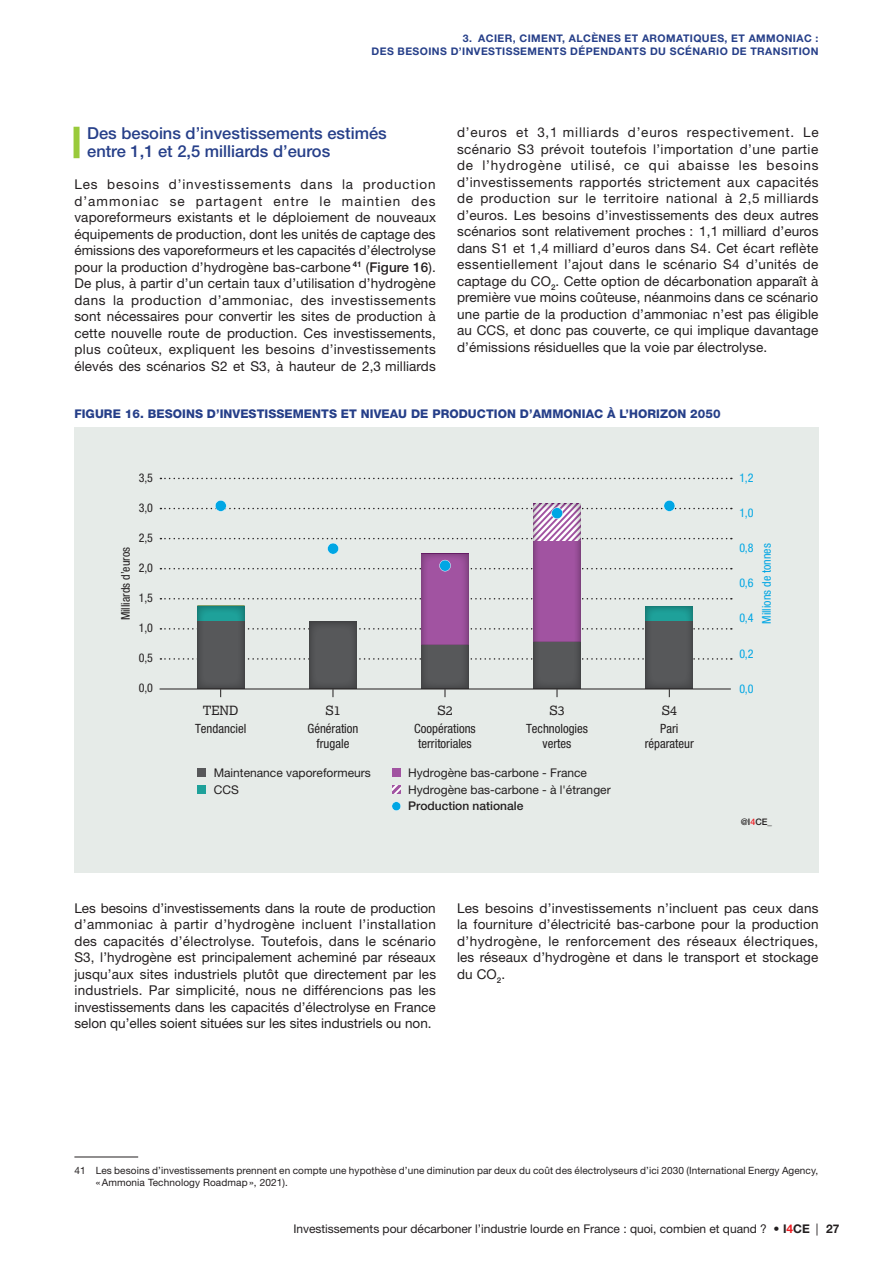
<style>
.page{position:relative;width:893px;height:1263px;background:#fff}
.page>*{position:absolute;margin:0;border:0;box-sizing:border-box;transform-origin:0 0}
.T3_somm3{font:500 16.5px/18px "Helvetica Neue LT Std";color:#263f89}
.P_3588{font:13.5px/16.5px "Helvetica Neue LT Std";letter-spacing:.01em;color:#231f20;text-align:justify}
.t1{font:condensed 12.75px/18px "Helvetica Neue LT Std";color:#231f20;text-align:center}
.t2{font:12px/16.5px "Helvetica Neue LT Std";color:#231f20}
.T_imports_bleuLogo10{font:800 12px "Helvetica Neue LT Std";letter-spacing:.005em;color:#263f89}
.t3{font:condensed 12px "Helvetica Neue LT Std";color:#231f20}
.t4{font:condensed 12px "Helvetica Neue LT Std";color:#00a6e4}
.t5{font:700 10.5px "Helvetica Neue LT Std";color:#263f89}
.RENVOI_Bas_de_pag{font:10.05px/12.6px "Helvetica Neue LT Std";letter-spacing:.01em;color:#231f20}
.t6{font:500 9px "Helvetica Neue LT Std";color:#231f20}
.s1{font-weight:500}
.s2{font-family:"Lexia Da Ma";font-stretch:normal}
.s3{color:#ee1d23}
.s4{font-weight:700}
.s5{font-weight:700;color:#ee1d23}
</style>
<div class="page">
<div style="left:74px;top:127px;width:6px;height:31px;background:#99ca3b"></div>
<hr style="left:74px;top:1157px;width:64px;height:1px;background:#231f20">
<div style="left:74px;top:427px;width:745px;height:445px;background:#e6ebe8"></div>
<svg style="left:160px;top:478px;width:572px;height:1px"></svg>
<svg style="left:160px;top:598px;width:572px;height:1px"></svg>
<svg style="left:160px;top:658px;width:572px;height:2px"></svg>
<svg style="left:160px;top:628px;width:572px;height:2px"></svg>
<svg style="left:197px;top:606px;width:48px;height:83px;background:#496060"></svg>
<div style="left:309px;top:621px;width:48px;height:68px;background:linear-gradient(to right,#545557,#535456)"></div>
<svg style="left:421px;top:554px;width:48px;height:135px;background:#815182"></svg>
<svg style="left:533px;top:554px;width:48px;height:135px;background:#805181"></svg>
<svg style="left:645px;top:606px;width:48px;height:83px;background:#496060"></svg>
<div style="left:198px;top:768px;width:8px;height:9px;background:#57585a"></div>
<div style="left:198px;top:785px;width:8px;height:8px;background:#1ea19a"></div>
<hr style="left:160px;top:689px;width:571px;height:1px;background:#231f20">
<div style="left:392px;top:768px;width:9px;height:9px;background:#a153a1"></div>
<svg style="left:392px;top:785px;width:9px;height:8px"></svg>
<svg style="left:392px;top:801px;width:9px;height:10px"></svg>
<svg style="left:160px;top:500px;width:572px;height:54px"></svg>
<svg style="left:160px;top:560px;width:572px;height:11px"></svg>
<p class="t5" style="left:463px;top:31px;width:31px">3. ACIER</p>
<p class="t5" style="left:513px;top:31px;width:15px">, CIMENT</p>
<p class="t5" style="left:562px;top:31px;width:16px">, ALCÈNES</p>
<p class="t5" style="left:625px;top:31px;width:26px">ET AROMATIQUES</p>
<p class="t5" style="left:725px;top:31px;width:33px">, ET AMMONIAC</p>
<p class="t5" style="left:816px;top:31px;width:4px">:</p>
<p class="t5" style="left:372px;top:45px;width:9px">DES</p>
<p class="t5" style="left:398px;top:45px;width:8px">BESOINS</p>
<p class="t5" style="left:451px;top:45px;width:20px">D’INVESTISSEMENTS</p>
<p class="t5" style="left:570px;top:45px;width:9px">DÉPENDANTS</p>
<p class="t5" style="left:650px;top:45px;width:28px">DU SCÉNARIO</p>
<p class="t5" style="left:732px;top:45px;width:27px">DE TRANSITION</p>
<p class="T3_somm3" style="left:87px;top:124px;width:301px">Des besoins d’investissements estimés entre 1,1 et 2,5 milliards d’euros</p>
<p class="P_3588" style="left:74px;top:176px;width:363px">Les besoins d’investissements dans la production d’ammoniac se partagent entre le maintien des vaporeformeurs existants et le déploiement de nouveaux équipements de production, dont les unités de captage des émissions des vaporeformeurs et les capacités d’électrolyse pour la production d’hydrogène bas-carbone <sup>41</sup> (<span class="s1">Figure 16</span>).<br>De plus, à partir d’un certain taux d’utilisation d’hydrogène dans la production d’ammoniac, des investissements sont nécessaires pour convertir les sites de production à cette nouvelle route de production. Ces investissements, plus coûteux, expliquent les besoins d’investissements élevés des scénarios S2 et S3, à hauteur de 2,3 milliards</p>
<p class="P_3588" style="left:457px;top:124px;width:363px">d’euros et 3,1 milliards d’euros respectivement. Le scénario S3 prévoit toutefois l’importation d’une partie de l’hydrogène utilisé, ce qui abaisse les besoins d’investissements rapportés strictement aux capacités de production sur le territoire national à 2,5 milliards d’euros. Les besoins d’investissements des deux autres scénarios sont relativement proches : 1,1 milliard d’euros dans S1 et 1,4 milliard d’euros dans S4. Cet écart reflète essentiellement l’ajout dans le scénario S4 d’unités de captage du CO<sub>2</sub>. Cette option de décarbonation apparaît à première vue moins coûteuse, néanmoins dans ce scénario une partie de la production d’ammoniac n’est pas éligible au CCS, et donc pas couverte, ce qui implique davantage d’émissions résiduelles que la voie par électrolyse.</p>
<p class="T_imports_bleuLogo10" style="left:74px;top:407px;width:648px">FIGURE 16. BESOINS D’INVESTISSEMENTS ET NIVEAU DE PRODUCTION D’AMMONIAC À L’HORIZON 2050</p>
<p class="t4" style="left:739px;top:471px;width:16px">1,2</p>
<p class="t4" style="left:739px;top:506px;width:16px">1,0</p>
<p class="t4" style="left:739px;top:541px;width:16px">0,8</p>
<p class="t4" style="left:739px;top:576px;width:16px">0,6</p>
<p class="t4" style="left:739px;top:611px;width:16px">0,4</p>
<p class="t4" style="left:739px;top:646px;width:16px">0,2</p>
<p class="t4" style="left:739px;top:681px;width:16px">0,0</p>
<p class="t3" style="left:139px;top:471px;width:16px">3,5</p>
<p class="t3" style="left:139px;top:501px;width:16px">3,0</p>
<p class="t3" style="left:139px;top:531px;width:16px">2,5</p>
<p class="t3" style="left:139px;top:561px;width:16px">2,0</p>
<p class="t3" style="left:139px;top:591px;width:16px">1,5</p>
<p class="t3" style="left:139px;top:621px;width:16px">1,0</p>
<p class="t3" style="left:139px;top:651px;width:16px">0,5</p>
<p class="t3" style="left:139px;top:681px;width:16px">0,0</p>
<p class="t3" style="left:119px;top:620px;width:75px;rotate:-90deg">Milliards d’euros</p>
<p class="t4" style="left:760px;top:624px;width:82px;rotate:-90deg">Millions de tonnes</p>
<p class="t1" style="left:195px;top:701px;width:53px"><span class="s2">TEND<br></span>Tendanciel</p>
<p class="t1" style="left:307px;top:701px;width:52px"><span class="s2">S1<br></span>Génération</p>
<p class="t1" style="left:317px;top:734px;width:34px">frugale</p>
<p class="t2" style="left:214px;top:765px;width:159px">Maintenance vaporeformeurs<br>CCS</p>
<p class="t1" style="left:414px;top:701px;width:63px"><span class="s2">S2<br></span>Coopérations</p>
<p class="t1" style="left:418px;top:734px;width:55px">territoriales</p>
<p class="t1" style="left:526px;top:701px;width:64px"><span class="s2">S3<br></span>Technologies</p>
<p class="t1" style="left:543px;top:734px;width:30px">vertes</p>
<p class="t2" style="left:408px;top:765px;width:204px">Hydrogène bas-carbone - France<br>Hydrogène bas-carbone - à l'étranger<br><span class="s1">Production nationale</span></p>
<p class="t1" style="left:660px;top:701px;width:20px;text-align:left"><span class="s2">S4<br></span>Pari</p>
<p class="t1" style="left:645px;top:734px;width:51px">réparateur</p>
<p class="t6" style="left:741px;top:817px;width:33px">@I<span class="s3">4</span>CE_</p>
<p class="P_3588" style="left:74px;top:899px;width:363px">Les besoins d’investissements dans la route de production d’ammoniac à partir d’hydrogène incluent l’installation des capacités d’électrolyse. Toutefois, dans le scénario S3, l’hydrogène est principalement acheminé par réseaux jusqu’aux sites industriels plutôt que directement par les industriels. Par simplicité, nous ne différencions pas les investissements dans les capacités d’électrolyse en France selon qu’elles soient situées sur les sites industriels ou non.</p>
<p class="P_3588" style="left:457px;top:899px;width:363px">Les besoins d’investissements n’incluent pas ceux dans la fourniture d’électricité bas-carbone pour la production d’hydrogène, le renforcement des réseaux électriques, les réseaux d’hydrogène et dans le transport et stockage du CO<sub>2</sub>.</p>
<p class="RENVOI_Bas_de_pag" style="left:96px;top:1164px;width:724px;text-indent:-21px">41 Les besoins d’investissements prennent en compte une hypothèse d’une diminution par deux du coût des électrolyseurs d’ici 2030 (International Energy Agency, «Ammonia Technology Roadmap», 2021).</p>
<p class="t2" style="left:293px;top:1220px;width:548px">Investissements pour décarboner l’industrie lourde en France : quoi, combien et quand ? • <span class="s4">I</span><span class="s5">4</span><span class="s4">CE</span> | <span class="s4">27</span></p>
</div>
